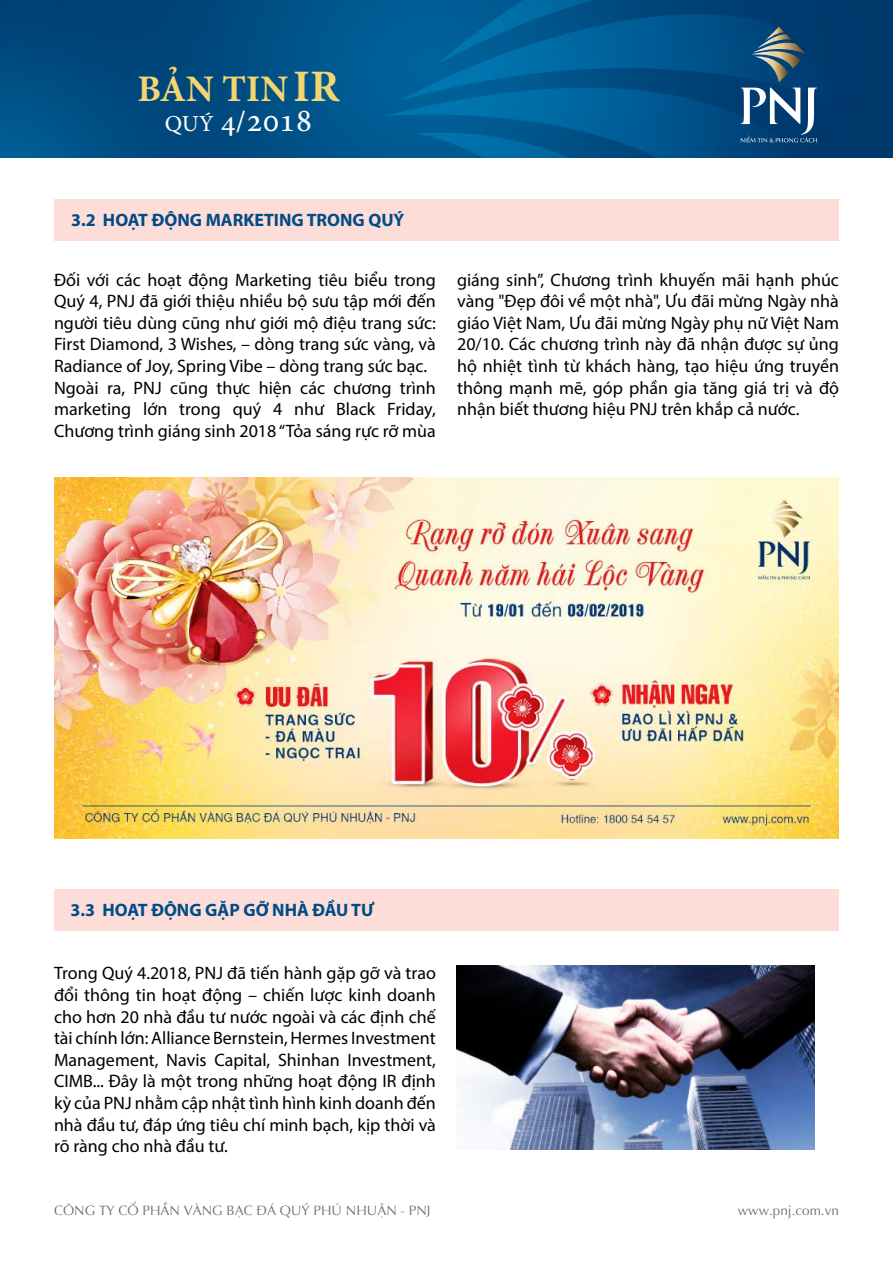
<style>
.page{position:relative;width:893px;height:1263px;background:#fff}
.page>*{position:absolute;margin:0;border:0;box-sizing:border-box;transform-origin:0 0}
.t1{font:700 37.5px "Minion Pro";color:#f4d570}
.t2{font:33px "Adobe Hebrew";color:#fff}
.t3{font:22.5px "Adobe Hebrew";color:#fff}
.t4{font:18px/21.6px "Myriad Pro";color:#000;text-align:justify}
.t5{font:700 18px "Myriad Pro";color:#004b88}
.t6{font:13.5px "PNJ";color:#6d6e71}
.s1{font-size:45px}
.s2{font-size:30px}
</style>
<div class="page">
<img style="left:0;top:0;width:893px;height:157px">
<svg style="left:741px;top:27px;width:76px;height:115px;background:#366488"></svg>
<img style="left:457px;top:966px;width:358px;height:184px">
<div style="left:54px;top:889px;width:785px;height:42px;background:#fdddd7"></div>
<div style="left:54px;top:199px;width:785px;height:42px;background:#fdddd7"></div>
<img style="left:54px;top:477px;width:784px;height:361px">
<h1 class="t1" style="left:137px;top:62px;width:204px">BẢN TIN<span class="s1">IR</span></h1>
<h2 class="t2" style="left:221px;top:100px;width:93px"><span class="s2">4/</span>2018</h2>
<p class="t3" style="left:165px;top:110px;width:51px">QUÝ</p>
<p class="t5" style="left:71px;top:208px;width:335px">3.2 HOẠT ĐỘNG MARKETING TRONG QUÝ</p>
<p class="t4" style="left:54px;top:269px;width:383px">Đối với các hoạt động Marketing tiêu biểu trong</p>
<p class="t4" style="left:54px;top:290px;width:383px">Quý 4, PNJ đã giới thiệu nhiều bộ sưu tập mới đến</p>
<p class="t4" style="left:54px;top:312px;width:383px">người tiêu dùng cũng như giới mộ điệu trang sức:</p>
<p class="t4" style="left:54px;top:333px;width:383px">First Diamond 3, Wishes, – dòng trang sức vàng, và</p>
<p class="t4" style="left:54px;top:355px;width:375px">Radiance of Joy, Spring Vibe – dòng trang sức bạc.</p>
<p class="t4" style="left:400px;top:377px;width:38px">trình</p>
<p class="t4" style="left:216px;top:377px;width:35px">thực</p>
<p class="t4" style="left:259px;top:377px;width:35px">hiện</p>
<p class="t4" style="left:333px;top:377px;width:59px">chương</p>
<p class="t4" style="left:54px;top:377px;width:46px">Ngoài</p>
<p class="t4" style="left:300px;top:377px;width:26px">các</p>
<p class="t4" style="left:134px;top:377px;width:30px">PNJ</p>
<p class="t4" style="left:170px;top:377px;width:40px">cũng</p>
<p class="t4" style="left:107px;top:377px;width:20px">ra,</p>
<p class="t4" style="left:54px;top:398px;width:383px">marketing<br>Chương trình giáng sinh 2018“Tỏa sáng rực rỡ mùa</p>
<p class="t4" style="left:143px;top:398px;width:26px">lớn</p>
<p class="t4" style="left:294px;top:398px;width:31px">như</p>
<p class="t4" style="left:336px;top:398px;width:41px">Black</p>
<p class="t4" style="left:387px;top:398px;width:50px">Friday,</p>
<p class="t4" style="left:233px;top:398px;width:30px">quý</p>
<p class="t4" style="left:273px;top:398px;width:11px">4</p>
<p class="t4" style="left:179px;top:398px;width:43px">trong</p>
<p class="t4" style="left:457px;top:269px;width:383px">giáng sinh ,” Chương trình khuyến mãi hạnh phúc vàng "Đẹp đôi về một nhà ," Ưu đãi mừng Ngày nhà giáo Việt Nam, Ưu đãi mừng Ngày phụ nữ Việt Nam 20/10. Các chương trình này đã nhận được sự ủng hộ nhiệt tình từ khách hàng, tạo hiệu ứng truyền thông mạnh mẽ, góp phần gia tăng giá trị và độ nhận biết thương hiệu PNJ trên khắp cả nước.</p>
<p class="t5" style="left:71px;top:898px;width:305px">3.3 HOẠT ĐỘNG GẶP GỠ NHÀ ĐẦU TƯ</p>
<p class="t4" style="left:54px;top:962px;width:383px">Trong Quý 4.2018, PNJ đã tiến hành gặp gỡ và trao đổi thông tin hoạt động – chiến lược kinh doanh cho hơn 20 nhà đầu tư nước ngoài và các định chế tàichínhlớn:AllianceBernstein,HermesInvestment Management, Navis Capital, Shinhan Investment, CIMB... Đây là một trong những hoạt động IR định kỳ của PNJ nhằm cập nhật tình hình kinh doanh đến nhà đầu tư, đáp ứng tiêu chí minh bạch, kịp thời và rõ ràng cho nhà đầu tư.</p>
<p class="t6" style="left:54px;top:1202px;width:378px">CÔNG TY CỔ PHẦN VÀNG BẠC ĐÁ QUÝ PHÚ NHUẬN - PNJ</p>
<p class="t6" style="left:738px;top:1202px;width:103px">www.pnj.com.vn</p>
</div>
